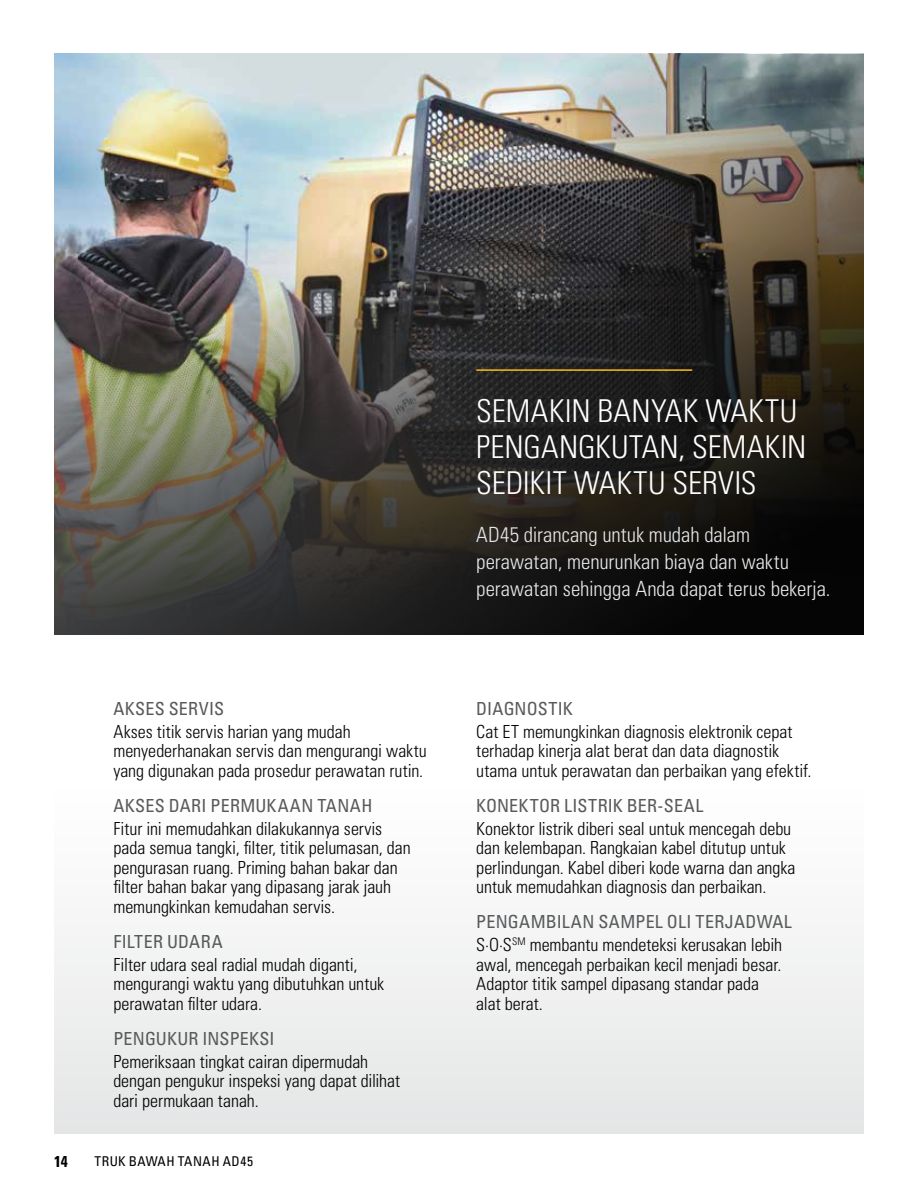
<style>
.page{position:relative;width:918px;height:1188px;background:#fff}
.page>*{position:absolute;margin:0;border:0;box-sizing:border-box;transform-origin:0 0}
.t1{font:300 condensed 31.5px/36.2px "Univers LT Std";letter-spacing:.01em;color:#fff}
.t2{font:300 condensed 21px/27px "Univers LT Std";letter-spacing:-.005em;color:#e6e7e8}
.t3{font:300 condensed 18px/19.5px "Univers LT Std";color:#000}
.t4{font:condensed 18px "Univers LT Std";letter-spacing:.015em;color:#58595b}
.t5{font:700 condensed 15.75px "Univers LT Std";color:#000}
.t6{font:condensed 13.5px "Univers LT Std";letter-spacing:.04em;color:#000}
.s1{font-weight:400;color:#58595b}
</style>
<div class="page">
<div style="left:54px;top:786px;width:810px;height:348px;background:linear-gradient(to right,#f2f2f3,#f2f2f3)"></div>
<img style="left:54px;top:54px;width:810px;height:580px">
<hr style="left:476px;top:369px;width:216px;height:2px;background:#fdba12">
<p class="t4" style="left:113px;top:697px;width:112px">AKSES SERVIS</p>
<p class="t3" style="left:113px;top:722px;width:315px">Akses titik servis harian yang mudah menyederhanakan servis dan mengurangi waktu yang digunakan pada prosedur perawatan rutin.</p>
<p class="t4" style="left:113px;top:794px;width:261px">AKSES DARI PERMUKAAN TANAH</p>
<p class="t3" style="left:113px;top:819px;width:299px">Fitur ini memudahkan dilakukannya servis pada semua tangki, filter, titik pelumasan, dan pengurasan ruang. Priming bahan bakar dan filter bahan bakar yang dipasang jarak jauh memungkinkan kemudahan servis.</p>
<p class="t4" style="left:113px;top:930px;width:111px">FILTER UDARA</p>
<p class="t3" style="left:113px;top:955px;width:272px">Filter udara seal radial mudah diganti, mengurangi waktu yang dibutuhkan untuk perawatan filter udara.</p>
<p class="t4" style="left:113px;top:1027px;width:163px">PENGUKUR INSPEKSI</p>
<p class="t3" style="left:113px;top:1052px;width:288px">Pemeriksaan tingkat cairan dipermudah dengan pengukur inspeksi yang dapat dilihat dari permukaan tanah.</p>
<p class="t5" style="left:54px;top:1151px;width:15px">14</p>
<p class="t6" style="left:94px;top:1153px;width:160px">TRUK BAWAH TANAH AD45</p>
<h1 class="t1" style="left:476px;top:393px;width:332px">SEMAKIN BANYAK WAKTU<br>PENGANGKUTAN, SEMAKIN<br>SEDIKIT WAKTU SERVIS</h1>
<p class="t2" style="left:476px;top:521px;width:356px">AD45 dirancang untuk mudah dalam perawatan, menurunkan biaya dan waktu perawatan sehingga Anda dapat terus bekerja.</p>
<p class="t4" style="left:476px;top:697px;width:98px">DIAGNOSTIK</p>
<p class="t3" style="left:476px;top:722px;width:337px">Cat ET memungkinkan diagnosis elektronik cepat terhadap kinerja alat berat dan data diagnostik utama untuk perawatan dan perbaikan yang efektif.</p>
<p class="t4" style="left:476px;top:794px;width:229px">KONEKTOR LISTRIK BER-SEAL</p>
<p class="t3" style="left:476px;top:819px;width:321px">Konektor listrik diberi seal untuk mencegah debu dan kelembapan. Rangkaian kabel ditutup untuk perlindungan. Kabel diberi kode warna dan angka untuk memudahkan diagnosis dan perbaikan.</p>
<p class="t3" style="left:476px;top:911px;width:317px;line-height:23px"><span class="s1">PENGAMBILAN SAMPEL OLI TERJADWAL<br></span>S·O·S<sup>SM</sup> membantu mendeteksi kerusakan lebih</p>
<p class="t3" style="left:476px;top:955px;width:307px">awal, mencegah perbaikan kecil menjadi besar.<br>Adaptor titik sampel dipasang standar pada alat berat.</p>
</div>
